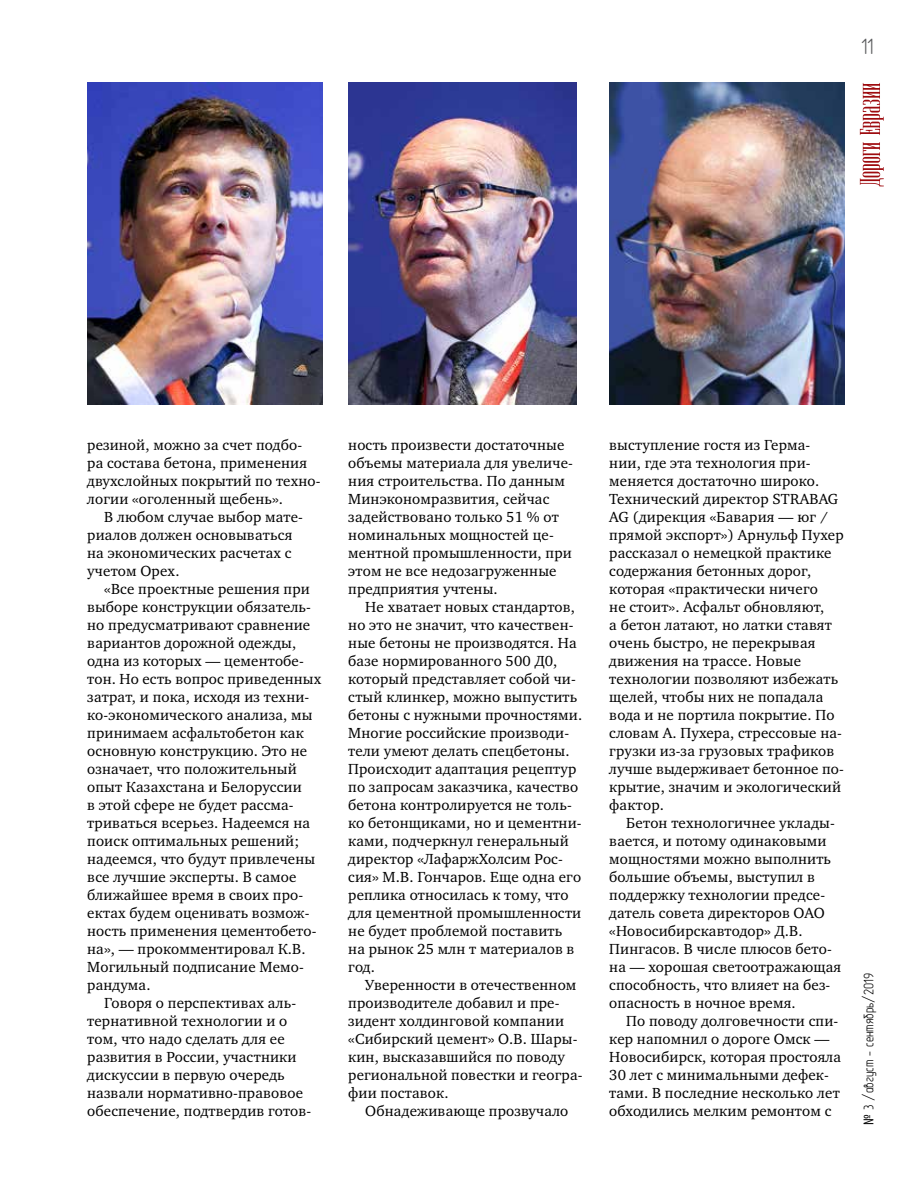
<style>
.page{position:relative;width:915px;height:1191px;background:#fff}
.page>*{position:absolute;margin:0;border:0;box-sizing:border-box;transform-origin:0 0}
.t1{font:24px "Open Gost Type ATT";color:#58595b}
.t2{font:15px/18px "Charter C";letter-spacing:.01em;color:#000}
.t3{font:15px "Open Gost Type ATT";color:#000}
.s1{font-family:"Myriad Pro";font-stretch:condensed}
</style>
<div class="page">
<svg style="left:859px;top:142px;width:24px;height:44px"></svg>
<svg style="left:859px;top:83px;width:24px;height:52px"></svg>
<img style="left:87px;top:83px;width:235px;height:321px">
<img style="left:348px;top:83px;width:228px;height:321px">
<img style="left:609px;top:83px;width:235px;height:321px">
<h1 class="t1" style="left:861px;top:35px;width:13px">11</h1>
<p class="t2" style="left:87px;top:436px;width:235px">резиной, можно за счет подбо&shy;ра состава бетона, применения двухслойных покрытий по техно&shy;логии «оголенный щебень».</p>
<p class="t2" style="left:87px;top:508px;width:217px;text-indent:17px">В любом случае выбор мате&shy;риалов должен основываться на экономических расчетах с учетом Opex.</p>
<p class="t2" style="left:104px;top:580px;width:207px">«Все проектные решения при</p>
<p class="t2" style="left:87px;top:598px;width:225px">выборе конструкции обязатель-</p>
<p class="t2" style="left:87px;top:616px;width:224px">но предусматривают сравнение</p>
<p class="t2" style="left:87px;top:634px;width:210px">вариантов дорожной одежды,</p>
<p class="t2" style="left:87px;top:652px;width:218px">одна из которых — цементобе-</p>
<p class="t2" style="left:87px;top:670px;width:236px">тон. Но есть вопрос приведенных</p>
<p class="t2" style="left:87px;top:688px;width:223px">затрат, и пока, исходя из техни-</p>
<p class="t2" style="left:87px;top:706px;width:227px">ко-экономического анализа, мы</p>
<p class="t2" style="left:87px;top:724px;width:218px">принимаем асфальтобетон как</p>
<p class="t2" style="left:87px;top:742px;width:221px">основную конструкцию. Это не</p>
<p class="t2" style="left:87px;top:760px;width:211px">означает, что положительный</p>
<p class="t2" style="left:87px;top:778px;width:216px">опыт Казахстана и Белоруссии</p>
<p class="t2" style="left:87px;top:796px;width:208px">в этой сфере не будет рассма-</p>
<p class="t2" style="left:87px;top:814px;width:224px">триваться всерьез. Надеемся на</p>
<p class="t2" style="left:87px;top:832px;width:213px">поиск оптимальных решений;</p>
<p class="t2" style="left:87px;top:850px;width:229px">надеемся, что будут привлечены</p>
<p class="t2" style="left:87px;top:868px;width:211px">все лучшие эксперты. В самое</p>
<p class="t2" style="left:87px;top:886px;width:217px">ближайшее время в своих про-</p>
<p class="t2" style="left:87px;top:904px;width:224px">ектах будем оценивать возмож-</p>
<p class="t2" style="left:87px;top:922px;width:231px">ность применения цементобето-</p>
<p class="t2" style="left:87px;top:940px;width:220px">на», — прокомментировал К.В.</p>
<p class="t2" style="left:87px;top:958px;width:218px">Могильный подписание Мемо-</p>
<p class="t2" style="left:87px;top:976px;width:65px">рандума.</p>
<p class="t2" style="left:104px;top:994px;width:193px">Говоря о перспективах аль-</p>
<p class="t2" style="left:87px;top:1012px;width:201px">тернативной технологии и о</p>
<p class="t2" style="left:87px;top:1030px;width:199px">том, что надо сделать для ее</p>
<p class="t2" style="left:87px;top:1048px;width:211px">развития в России, участники</p>
<p class="t2" style="left:87px;top:1066px;width:199px">дискуссии в первую очередь</p>
<p class="t2" style="left:87px;top:1084px;width:217px">назвали нормативно-правовое</p>
<p class="t2" style="left:87px;top:1102px;width:225px">обеспечение, подтвердив готов-</p>
<p class="t2" style="left:348px;top:436px;width:226px">ность произвести достаточные объемы материала для увеличе&shy;ния строительства. По данным<br>Минэкономразвития, сейчас задействовано только 51 % от номинальных мощностей це&shy;ментной промышленности, при этом не все недозагруженные предприятия учтены.</p>
<p class="t2" style="left:348px;top:598px;width:235px;text-indent:17px">Не хватает новых стандартов, но это не значит, что качествен&shy;ные бетоны не производятся. На базе нормированного 500 Д0, который представляет собой чи&shy;стый клинкер, можно выпустить бетоны с нужными прочностями.<br>Многие российские производи&shy;тели умеют делать спецбетоны.<br>Происходит адаптация рецептур по запросам заказчика, качество бетона контролируется не толь&shy;ко бетонщиками, но и цементни&shy;ками, подчеркнул генеральный директор «ЛафаржХолсим Рос&shy;сия» М.В. Гончаров. Еще одна его реплика относилась к тому, что для цементной промышленности не будет проблемой поставить на рынок 25 млн т материалов в год.</p>
<p class="t2" style="left:348px;top:976px;width:236px;text-indent:17px">Уверенности в отечественном производителе добавил и пре&shy;зидент холдинговой компании «Сибирский цемент» О.В. Шары&shy;кин, высказавшийся по поводу региональной повестки и геогра&shy;фии поставок.</p>
<p class="t2" style="left:365px;top:1102px;width:204px">Обнадеживающе прозвучало</p>
<p class="t2" style="left:609px;top:436px;width:236px">выступление гостя из Герма&shy;нии, где эта технология при&shy;меняется достаточно широко.<br>Технический директор STRABAG<br>AG (дирекция «Бавария — юг / прямой экспорт») Арнульф Пухер рассказал о немецкой практике содержания бетонных дорог, которая «практически ничего<br>не стоит». Асфальт обновляют,<br>а бетон латают, но латки ставят очень быстро, не перекрывая движения на трассе. Новые технологии позволяют избежать щелей, чтобы них не попадала вода и не портила покрытие. По словам А. Пухера, стрессовые на&shy;грузки из-за грузовых трафиков лучше выдерживает бетонное по&shy;крытие, значим и экологический фактор.</p>
<p class="t2" style="left:609px;top:814px;width:233px;text-indent:17px">Бетон технологичнее уклады&shy;вается, и потому одинаковыми мощностями можно выполнить большие объемы, выступил в поддержку технологии предсе&shy;датель совета директоров ОАО «Новосибирскавтодор» Д.В.<br>Пингасов. В числе плюсов бето&shy;на — хорошая светоотражающая способность, что влияет на без&shy;опасность в ночное время.</p>
<p class="t2" style="left:609px;top:1012px;width:233px;text-indent:17px">По поводу долговечности спи&shy;кер напомнил о дороге Омск —<br>Новосибирск, которая простояла<br>30 лет с минимальными дефек&shy;тами. В последние несколько лет обходились мелким ремонтом с</p>
<p class="t3" style="left:861px;top:1125px;width:154px;rotate:-90deg"><span class="s1">№</span> 3 /август - сентябрь/2019</p>
</div>
